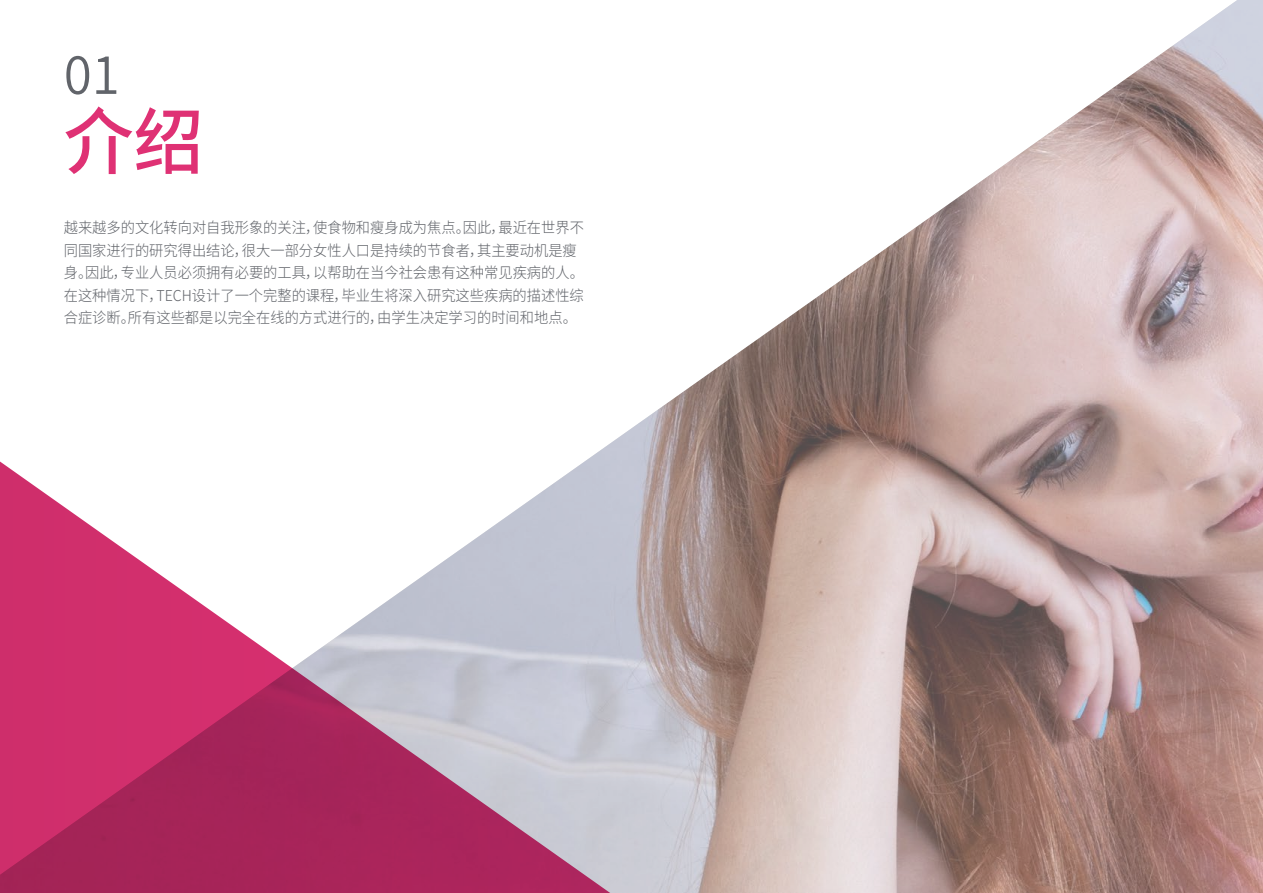
<style>
.page{position:relative;width:1263px;height:893px;background:#fff}
.page>*{position:absolute;margin:0;border:0;box-sizing:border-box;transform-origin:0 0}
.t1{font:500 72px "Source Han Sans CN";color:#df3174}
.t2{font:52.5px "Source Han Sans CN";color:#61646a}
.t3{font:300 15px/22.5px "Source Han Sans CN";color:#61646a;scale:.95 1}
</style>
<div class="page">
<img style="left:607px;top:0;width:656px;height:893px">
<svg style="left:0;top:446px;width:640px;height:447px"></svg>
<h2 class="t2" style="left:64px;top:45px;width:57px">01</h2>
<h1 class="t1" style="left:64px;top:101px;width:141px">介绍</h1>
<p class="t3" style="left:64px;top:217px;width:549px">越来越多的文化转向对自我形象的关注，使食物和瘦身成为焦点。因此，最近在世界不同国家进行的研究得出结论，很大一部分女性人口是持续的节食者，其主要动机是瘦身。因此，专业人员必须拥有必要的工具，以帮助在当今社会患有这种常见疾病的人。在这种情况下，TECH设计了一个完整的课程，毕业生将深入研究这些疾病的描述性综合症诊断。所有这些都是以完全在线的方式进行的，由学生决定学习的时间和地点。</p>
</div>
